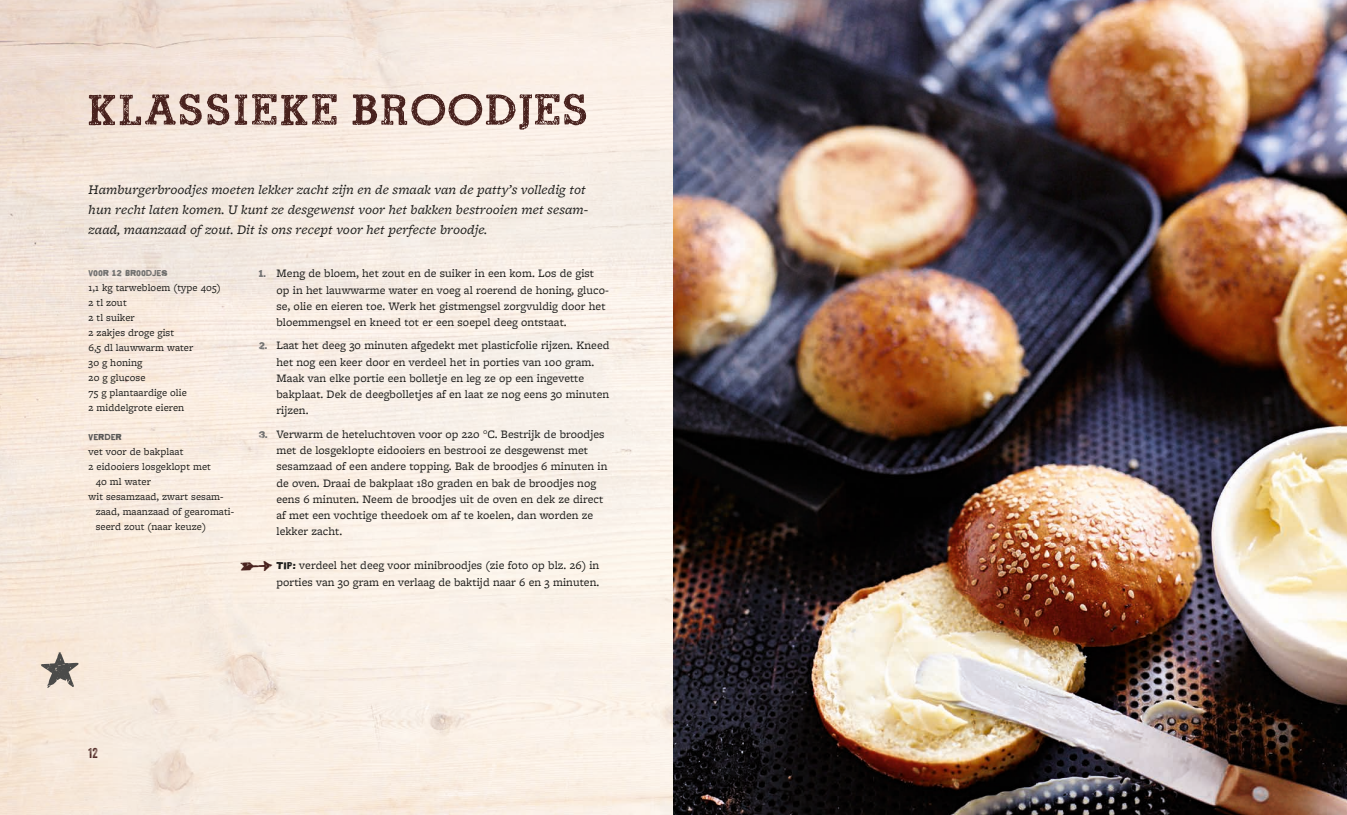
<style>
.page{position:relative;width:1347px;height:815px;background:#fff}
.page>*{position:absolute;margin:0;border:0;box-sizing:border-box;transform-origin:0 0}
.t1{font:54.88px "ROADMOVIE";color:#48211d}
.t2{font:italic 13.75px/20px "Freight Micro Pro";letter-spacing:.005em;color:#1d1d1b}
.t3{font:13.75px "Veneer Two";color:#48211d}
.t4{font:11.88px/16.2px "Freight Micro Pro";letter-spacing:.005em;color:#1d1d1b}
.t5{font:10.62px/15px "Freight Micro Pro";letter-spacing:.005em;color:#1d1d1b}
.t6{font:8.75px "Shelton";letter-spacing:.05em;color:#70706f}
.t7{font:8.75px "Shelton";letter-spacing:.05em;color:#575756}
.s1{font-family:"Shelton";font-size:10px;color:#70706f}
.s2{font-family:"Shelton";font-size:10px}
</style>
<div class="page">
<img style="left:673px;top:0;width:673px;height:815px">
<svg style="left:40px;top:651px;width:39px;height:37px"></svg>
<svg style="left:240px;top:561px;width:32px;height:11px"></svg>
<h1 class="t1" style="left:89px;top:81px;width:504px">klassieke broodjes</h1>
<p class="t2" style="left:89px;top:179px;width:501px">Hamburgerbroodjes moeten lekker zacht zijn en de smaak van de patty’s volledig tot hun recht laten komen. U kunt ze desgewenst voor het bakken bestrooien met sesam&shy;zaad, maanzaad of zout. Dit is ons recept voor het perfecte broodje.</p>
<p class="t6" style="left:89px;top:267px;width:81px">VOOR 12 BROODJES</p>
<p class="t5" style="left:89px;top:280px;width:133px">1,1 kg tarwebloem (type 405)<br>2 tl zout<br>2 tl suiker<br>2 zakjes droge gist<br>6,5 dl lauwwarm water<br>30 g honing<br>20 g glucose<br>75 g plantaardige olie<br>2 middelgrote eieren</p>
<p class="t7" style="left:89px;top:431px;width:34px">VERDER</p>
<p class="t5" style="left:89px;top:444px;width:96px">vet voor de bakplaat</p>
<p class="t5" style="left:89px;top:459px;width:124px">2 eidooiers losgeklopt met</p>
<p class="t5" style="left:96px;top:474px;width:57px">40 ml water</p>
<p class="t5" style="left:89px;top:489px;width:136px">wit sesamzaad, zwart sesam-</p>
<p class="t5" style="left:96px;top:504px;width:140px">zaad, maanzaad of gearomati-</p>
<p class="t5" style="left:96px;top:519px;width:112px">seerd zout (naar keuze)</p>
<p class="t4" style="left:276px;top:265px;width:334px;text-indent:-18px"><span class="s1">1.</span> Meng de bloem, het zout en de suiker in een kom. Los de gist op in het lauwwarme water en voeg al roerend de honing, gluco&shy;se, olie en eieren toe. Werk het gistmengsel zorgvuldig door het bloemmengsel en kneed tot er een soepel deeg ontstaat.</p>
<p class="t4" style="left:276px;top:337px;width:334px;text-indent:-18px"><span class="s1">2.</span> Laat het deeg 30 minuten afgedekt met plasticfolie rijzen. Kneed het nog een keer door en verdeel het in porties van 100 gram.<br>Maak van elke portie een bolletje en leg ze op een ingevette bakplaat. Dek de deegbolletjes af en laat ze nog eens 30 minuten rijzen.</p>
<p class="t4" style="left:276px;top:425px;width:332px;text-indent:-18px"><span class="s1">3.</span> Verwarm de heteluchtoven voor op 220 °C. Bestrijk de broodjes met de losgeklopte eidooiers en bestrooi ze desgewenst met sesamzaad of een andere topping. Bak de broodjes 6 minuten in de oven. Draai de bakplaat 180 graden en bak de broodjes nog eens 6 minuten. Neem de broodjes uit de oven en dek ze direct af met een vochtige theedoek om af te koelen, dan worden ze lekker zacht.</p>
<p class="t4" style="left:276px;top:557px;width:324px"><span class="s2">TIP:</span> verdeel het deeg voor minibroodjes (zie foto op blz. 26) in porties van 30 gram en verlaag de baktijd naar 6 en 3 minuten.</p>
<p class="t3" style="left:89px;top:744px;width:11px">12</p>
</div>
